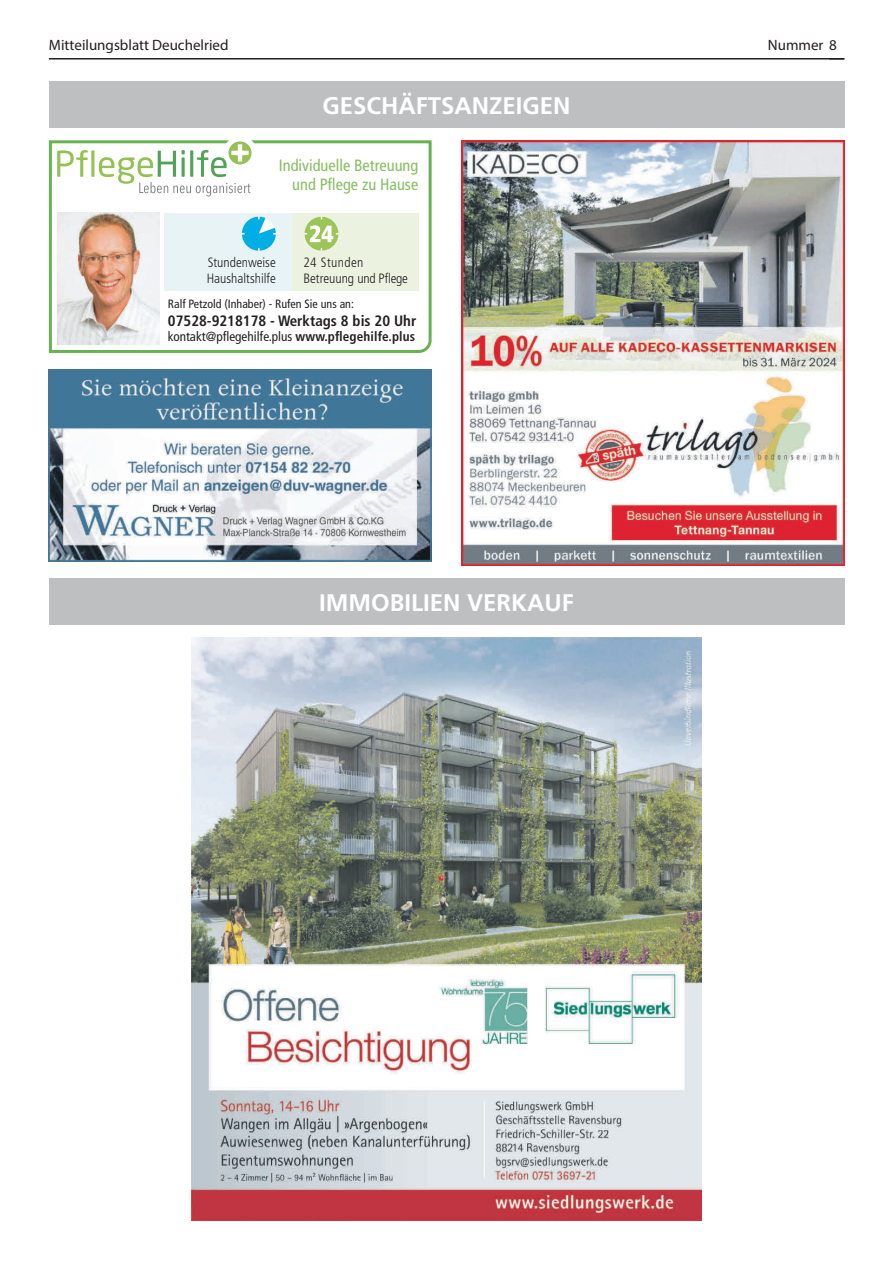
<style>
.page{position:relative;width:893px;height:1263px;background:#fff}
.page>*{position:absolute;margin:0;border:0;box-sizing:border-box;transform-origin:0 0}
.t1{font:700 24px "Frutiger LT Std";color:#fff}
.t2{font:condensed 16.35px/19.6px "Frutiger LT Std";color:#86be60;text-align:right}
.t3{font:15px "Myriad Pro";color:#231f20}
.t4{font:700 condensed 15px "Frutiger LT Std";color:#231f20}
.t5{font:300 condensed 13.5px/16.2px "Frutiger LT Std";color:#231f20}
.t6{font:condensed 13.2px "Frutiger LT Std";color:#231f20}
.t7{font:condensed 12px "Frutiger LT Std";color:#231f20}
.s1{font-weight:700}
</style>
<div class="page">
<hr style="left:49px;top:58px;width:795px;height:2px;background:#231f20">
<svg style="left:829px;top:59px;width:15px;height:1px"></svg>
<svg style="left:49px;top:140px;width:383px;height:213px"></svg>
<div style="left:291px;top:213px;width:128px;height:77px;background:#ebf2df"></div>
<svg style="left:305px;top:217px;width:33px;height:34px"></svg>
<div style="left:164px;top:213px;width:127px;height:77px;background:#e8f3f6"></div>
<svg style="left:242px;top:217px;width:34px;height:34px"></svg>
<svg style="left:57px;top:150px;width:31px;height:27px"></svg>
<hr style="left:91px;top:150px;width:3px;height:27px;background:#93c154">
<svg style="left:99px;top:140px;width:158px;height:56px"></svg>
<img style="left:191px;top:638px;width:511px;height:582px">
<img style="left:461px;top:140px;width:383px;height:425px">
<div style="left:49px;top:578px;width:795px;height:47px;background:#bebfc1"></div>
<div style="left:49px;top:81px;width:795px;height:47px;background:#bebfc1"></div>
<img style="left:49px;top:370px;width:383px;height:191px">
<p class="t3" style="left:49px;top:35px;width:181px">Mitteilungsblatt Deuchelried</p>
<p class="t3" style="left:768px;top:35px;width:70px">Nummer 8</p>
<h1 class="t1" style="left:322px;top:91px;width:250px">GESCHÄFTSANZEIGEN</h1>
<p class="t2" style="left:279px;top:155px;width:141px">Individuelle Betreuung und Pflege zu Hause</p>
<p class="t5" style="left:207px;top:254px;width:71px">Stundenweise<br>Haushaltshilfe</p>
<p class="t7" style="left:168px;top:296px;width:187px">Ralf Petzold (Inhaber) - Rufen Sie uns an:</p>
<p class="t4" style="left:168px;top:311px;width:250px">07528-9218178 - Werktags 8 bis 20 Uhr</p>
<p class="t6" style="left:168px;top:329px;width:249px">kontakt@pflegehilfe.plus <span class="s1">www.pflegehilfe.plus</span></p>
<p class="t5" style="left:303px;top:255px;width:106px">24 Stunden<br>Betreuung und Pflege</p>
<h1 class="t1" style="left:319px;top:589px;width:256px">IMMOBILIEN VERKAUF</h1>
</div>
